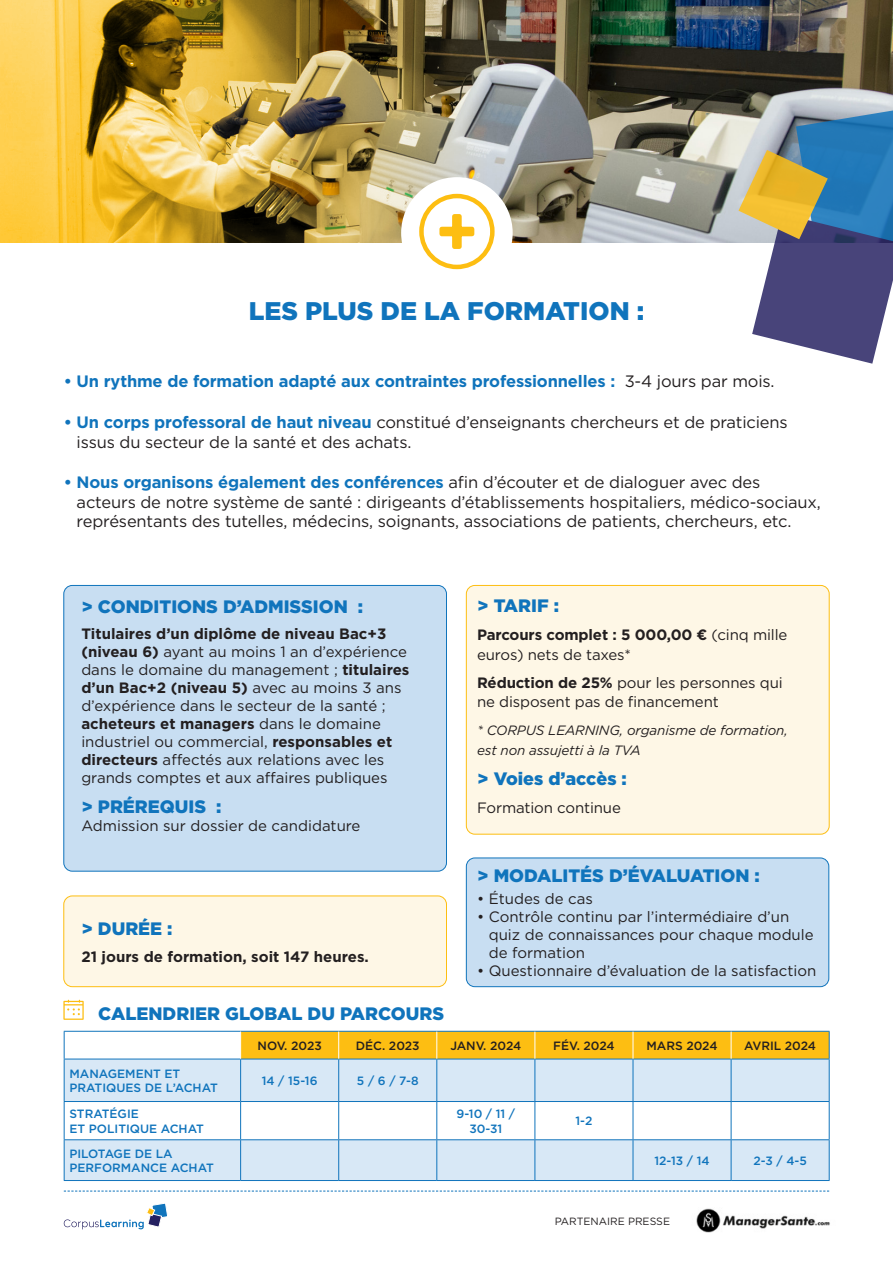
<style>
.page{position:relative;width:893px;height:1263px;background:#fff}
.page>*{position:absolute;margin:0;border:0;box-sizing:border-box;transform-origin:0 0}
.t1{font:900 25.5px "Gotham";color:#1074bc}
.t2{font:900 18px "Gotham";color:#1074bc}
.t3{font:16.5px/19.5px "Gotham";letter-spacing:-.01em;color:#231f20}
.t4{font:700 16.5px "Gotham";letter-spacing:-.01em;color:#1074bc}
.t5{font:15px/18px "Gotham";color:#231f20}
.t6{font:700 15px "Gotham";color:#231f20}
.t7{font:italic 13.5px/19.5px "Gotham";letter-spacing:-.01em;color:#231f20}
.t8{font:500 12px/14.4px "Gotham";color:#1074bc}
.t9{font:500 12px "Gotham";color:#231f20}
.t10{font:10.5px "Gotham";color:#231f20}
.s1{font-weight:400;color:#231f20}
.s2{font-weight:700;color:#1074bc}
.s3{font-weight:700}
</style>
<div class="page">
<div style="left:64px;top:585px;width:382px;height:286px;background:#c8def2;border-radius:9px"></div>
<div style="left:63px;top:585px;width:384px;height:286px;border:1px solid #1074bc;border-radius:9px"></div>
<div style="left:64px;top:896px;width:382px;height:91px;background:#fef7e6;border-radius:9px"></div>
<div style="left:63px;top:895px;width:384px;height:92px;border:1px solid #fdbe12;border-radius:9px"></div>
<div style="left:466px;top:858px;width:363px;height:129px;background:#c8def2;border-radius:9px"></div>
<div style="left:466px;top:857px;width:363px;height:130px;border:1px solid #1074bc;border-radius:9px"></div>
<img style="left:486px;top:0;width:407px;height:242px">
<img style="left:0;top:0;width:486px;height:242px">
<svg style="left:64px;top:1203px;width:104px;height:26px"></svg>
<svg style="left:738px;top:102px;width:155px;height:262px;background:#7c899c"></svg>
<svg style="left:64px;top:1191px;width:765px;height:1px"></svg>
<div style="left:401px;top:177px;width:112px;height:112px;background:#fff;border-radius:50%"></div>
<div style="left:419px;top:194px;width:76px;height:75px;border:4px solid #fdbe12;border-radius:50%"></div>
<svg style="left:439px;top:214px;width:36px;height:35px"></svg>
<div style="left:466px;top:585px;width:363px;height:249px;background:#fef7e6;border-radius:9px"></div>
<div style="left:466px;top:585px;width:364px;height:249px;border:1px solid #fdbe12;border-radius:9px"></div>
<svg style="left:65px;top:1060px;width:764px;height:120px;fill:#d8e8f6"></svg>
<hr style="left:64px;top:1031px;width:177px;height:1px;background:#1074bc">
<svg style="left:64px;top:1032px;width:1px;height:27px"></svg>
<hr style="left:64px;top:1059px;width:177px;height:1px;background:#1074bc">
<hr style="left:64px;top:1059px;width:1px;height:42px;background:#1074bc">
<hr style="left:241px;top:1059px;width:98px;height:1px;background:#1074bc">
<hr style="left:240px;top:1059px;width:1px;height:42px;background:#1074bc">
<hr style="left:339px;top:1059px;width:98px;height:1px;background:#1074bc">
<hr style="left:338px;top:1059px;width:1px;height:42px;background:#1074bc">
<hr style="left:437px;top:1059px;width:98px;height:1px;background:#1074bc">
<hr style="left:436px;top:1059px;width:1px;height:42px;background:#1074bc">
<hr style="left:535px;top:1059px;width:98px;height:1px;background:#1074bc">
<hr style="left:534px;top:1059px;width:1px;height:42px;background:#1074bc">
<hr style="left:633px;top:1059px;width:98px;height:1px;background:#1074bc">
<hr style="left:633px;top:1059px;width:1px;height:42px;background:#1074bc">
<hr style="left:731px;top:1059px;width:99px;height:1px;background:#1074bc">
<hr style="left:731px;top:1059px;width:1px;height:42px;background:#1074bc">
<hr style="left:829px;top:1059px;width:1px;height:42px;background:#1074bc">
<hr style="left:64px;top:1101px;width:177px;height:1px;background:#1074bc">
<hr style="left:64px;top:1102px;width:1px;height:37px;background:#1074bc">
<hr style="left:241px;top:1101px;width:98px;height:1px;background:#1074bc">
<hr style="left:240px;top:1102px;width:1px;height:37px;background:#1074bc">
<hr style="left:339px;top:1101px;width:98px;height:1px;background:#1074bc">
<hr style="left:338px;top:1102px;width:1px;height:37px;background:#1074bc">
<hr style="left:437px;top:1101px;width:98px;height:1px;background:#1074bc">
<hr style="left:436px;top:1102px;width:1px;height:37px;background:#1074bc">
<hr style="left:535px;top:1101px;width:98px;height:1px;background:#1074bc">
<hr style="left:534px;top:1102px;width:1px;height:37px;background:#1074bc">
<hr style="left:633px;top:1101px;width:98px;height:1px;background:#1074bc">
<hr style="left:633px;top:1102px;width:1px;height:37px;background:#1074bc">
<hr style="left:731px;top:1101px;width:99px;height:1px;background:#1074bc">
<hr style="left:731px;top:1102px;width:1px;height:37px;background:#1074bc">
<hr style="left:829px;top:1102px;width:1px;height:37px;background:#1074bc">
<hr style="left:64px;top:1139px;width:177px;height:1px;background:#1074bc">
<hr style="left:64px;top:1140px;width:1px;height:40px;background:#1074bc">
<hr style="left:241px;top:1139px;width:98px;height:1px;background:#1074bc">
<hr style="left:240px;top:1140px;width:1px;height:40px;background:#1074bc">
<hr style="left:339px;top:1139px;width:98px;height:1px;background:#1074bc">
<hr style="left:338px;top:1140px;width:1px;height:40px;background:#1074bc">
<hr style="left:437px;top:1139px;width:98px;height:1px;background:#1074bc">
<hr style="left:436px;top:1140px;width:1px;height:40px;background:#1074bc">
<hr style="left:535px;top:1139px;width:98px;height:1px;background:#1074bc">
<hr style="left:534px;top:1140px;width:1px;height:40px;background:#1074bc">
<hr style="left:633px;top:1139px;width:98px;height:1px;background:#1074bc">
<hr style="left:633px;top:1140px;width:1px;height:40px;background:#1074bc">
<hr style="left:731px;top:1139px;width:99px;height:1px;background:#1074bc">
<hr style="left:731px;top:1140px;width:1px;height:40px;background:#1074bc">
<hr style="left:829px;top:1140px;width:1px;height:40px;background:#1074bc">
<hr style="left:64px;top:1180px;width:177px;height:1px;background:#1074bc">
<hr style="left:241px;top:1180px;width:98px;height:1px;background:#1074bc">
<hr style="left:339px;top:1180px;width:98px;height:1px;background:#1074bc">
<hr style="left:437px;top:1180px;width:98px;height:1px;background:#1074bc">
<hr style="left:535px;top:1180px;width:98px;height:1px;background:#1074bc">
<hr style="left:633px;top:1180px;width:98px;height:1px;background:#1074bc">
<hr style="left:731px;top:1180px;width:99px;height:1px;background:#1074bc">
<svg style="left:240px;top:1031px;width:590px;height:28px;background:#f2bb1d"></svg>
<svg style="left:63px;top:1000px;width:21px;height:20px"></svg>
<img style="left:696px;top:1208px;width:134px;height:25px">
<p class="t1" style="left:249px;top:296px;width:397px">LES PLUS DE LA FORMATION :</p>
<p class="t4" style="left:64px;top:371px;width:712px">• Un rythme de formation adapté aux contraintes professionnelles : <span class="s1">3-4 jours par mois.</span></p>
<p class="t3" style="left:77px;top:412px;width:713px;text-indent:-13px"><span class="s2">• Un corps professoral de haut niveau</span> constitué d’enseignants chercheurs et de praticiens issus du secteur de la santé et des achats.</p>
<p class="t3" style="left:77px;top:472px;width:746px;text-indent:-13px"><span class="s2">• Nous organisons également des conférences</span> afin d’écouter et de dialoguer avec des acteurs de notre système de santé : dirigeants d’établissements hospitaliers, médico-sociaux, représentants des tutelles, médecins, soignants, associations de patients, chercheurs, etc.</p>
<p class="t2" style="left:81px;top:596px;width:283px">&gt; CONDITIONS D’ADMISSION :</p>
<p class="t5" style="left:81px;top:625px;width:330px"><span class="s3">Titulaires d’un diplôme de niveau Bac+3 (niveau 6)</span> ayant au moins 1 an d’expérience dans le domaine du management ; <span class="s3">titulaires d’un Bac+2 (niveau 5)</span> avec au moins 3 ans d’expérience dans le secteur de la santé ; <span class="s3">acheteurs et managers</span> dans le domaine industriel ou commercial, <span class="s3">responsables et directeurs</span> affectés aux relations avec les grands comptes et aux affaires publiques</p>
<p class="t2" style="left:81px;top:797px;width:141px">&gt; PRÉREQUIS :</p>
<p class="t5" style="left:81px;top:817px;width:281px">Admission sur dossier de candidature</p>
<p class="t2" style="left:81px;top:918px;width:93px">&gt; DURÉE :</p>
<p class="t6" style="left:81px;top:946px;width:289px">21 jours de formation, soit 147 heures.</p>
<p class="t2" style="left:477px;top:595px;width:83px">&gt; TARIF :</p>
<p class="t5" style="left:477px;top:625px;width:312px;line-height:19.5px"><span class="s3">Parcours complet : 5 000,00 €</span> (cinq mille euros) nets de taxes*</p>
<p class="t5" style="left:477px;top:672px;width:307px;line-height:19.5px"><span class="s3">Réduction de 25%</span> pour les personnes qui ne disposent pas de financement</p>
<p class="t7" style="left:477px;top:720px;width:312px">* CORPUS LEARNING, organisme de formation, est non assujetti à la TVA</p>
<p class="t2" style="left:477px;top:768px;width:151px">&gt; Voies d’accès :</p>
<p class="t5" style="left:477px;top:798px;width:145px">Formation continue</p>
<p class="t2" style="left:477px;top:865px;width:284px">&gt; MODALITÉS D’ÉVALUATION :</p>
<p class="t5" style="left:477px;top:889px;width:117px">• Études de cas</p>
<p class="t5" style="left:489px;top:907px;width:326px;text-indent:-12px">• Contrôle continu par l’intermédiaire d’un quiz de connaissances pour chaque module de formation</p>
<p class="t5" style="left:477px;top:961px;width:341px">• Questionnaire d’évaluation de la satisfaction</p>
<p class="t2" style="left:98px;top:1003px;width:348px">CALENDRIER GLOBAL DU PARCOURS</p>
<p class="t9" style="left:258px;top:1038px;width:66px">NOV. 2023</p>
<p class="t9" style="left:356px;top:1038px;width:65px">DÉC. 2023</p>
<p class="t9" style="left:450px;top:1038px;width:72px">JANV. 2024</p>
<p class="t9" style="left:553px;top:1038px;width:63px">FÉV. 2024</p>
<p class="t9" style="left:646px;top:1038px;width:73px">MARS 2024</p>
<p class="t9" style="left:744px;top:1038px;width:74px">AVRIL 2024</p>
<p class="t8" style="left:69px;top:1066px;width:150px">MANAGEMENT ET<br>PRATIQUES DE L’ACHAT</p>
<p class="t8" style="left:262px;top:1073px;width:57px">14 / 15-16</p>
<p class="t8" style="left:357px;top:1073px;width:63px">5 / 6 / 7-8</p>
<p class="t8" style="left:69px;top:1107px;width:136px">STRATÉGIE<br>ET POLITIQUE ACHAT</p>
<p class="t8" style="left:457px;top:1107px;width:60px;text-align:center">9-10 / 11 /<br>30-31</p>
<p class="t8" style="left:575px;top:1114px;width:19px">1-2</p>
<p class="t8" style="left:69px;top:1146px;width:146px">PILOTAGE DE LA<br>PERFORMANCE ACHAT</p>
<p class="t8" style="left:654px;top:1153px;width:57px">12-13 / 14</p>
<p class="t8" style="left:753px;top:1153px;width:55px">2-3 / 4-5</p>
<p class="t10" style="left:555px;top:1215px;width:117px">PARTENAIRE PRESSE</p>
</div>
